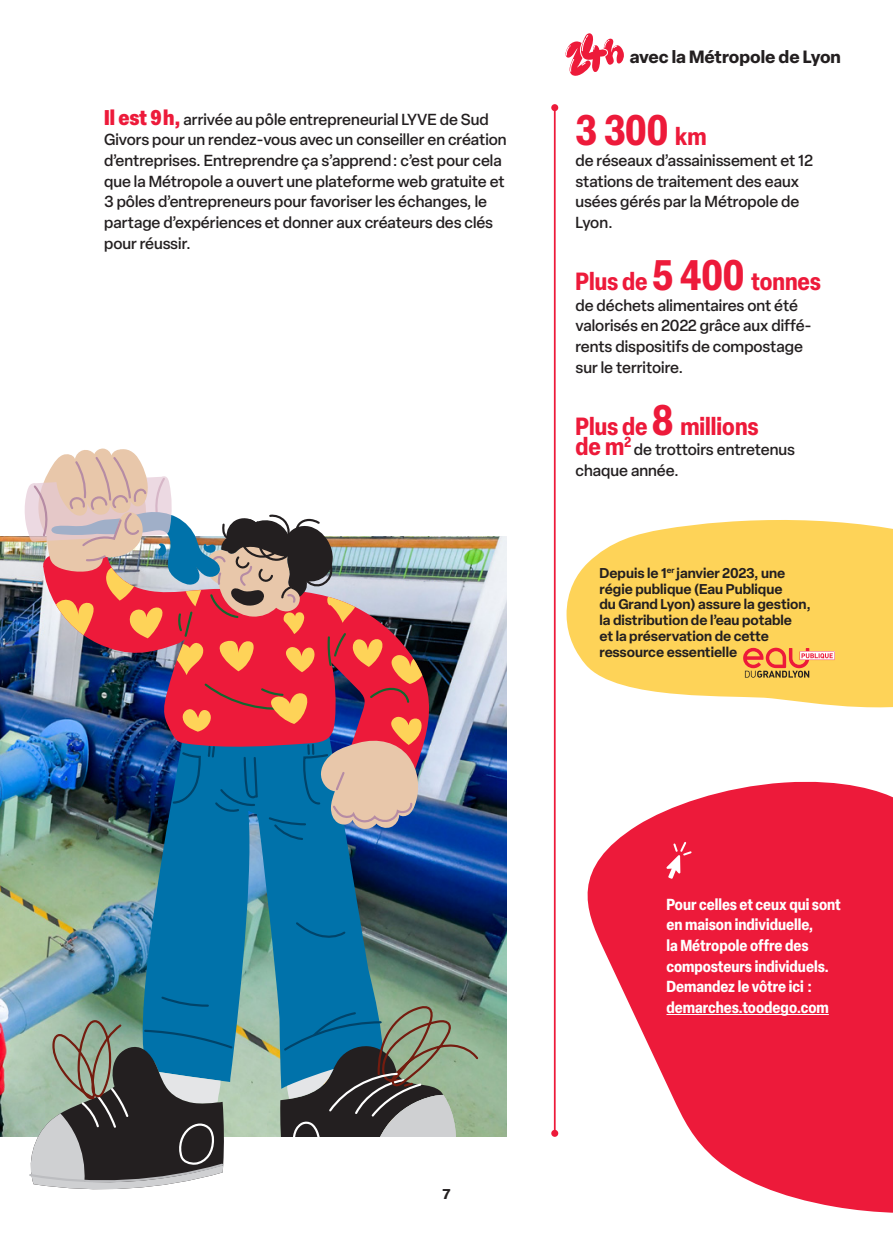
<style>
.page{position:relative;width:893px;height:1241px;background:#fff}
.page>*{position:absolute;margin:0;border:0;box-sizing:border-box;transform-origin:0 0}
.Chiffre{font:700 condensed 42px "Elza";color:#ed1a3a}
.Chiffre-2{font:700 condensed 24.5px "Elza";color:#ed1a3a}
.t1{font:700 17.5px "Elza";color:#231f20}
.Textes_Horaires{font:500 15.75px/20.7px "Elza";color:#231f20}
.QR_Code{font:700 condensed 15.75px/20.7px "Elza";color:#fff}
.Info_supp{font:600 14px/15.8px "Elza";color:#231f20}
.t2{font:700 14px "Elza";color:#231f20}
.s1{font-weight:900;font-stretch:condensed;font-size:21px;color:#ed1a3a}
.s2{font-size:24.5px}
.s3{font-size:42px}
</style>
<div class="page">
<hr style="left:554px;top:108px;width:2px;height:1025px;background:#ed1a3a">
<div style="left:551px;top:104px;width:7px;height:7px;background:#ed1a3a;border-radius:50%"></div>
<div style="left:551px;top:1129px;width:7px;height:7px;background:#ed1a3a;border-radius:50%"></div>
<svg style="left:565px;top:33px;width:59px;height:43px"></svg>
<img style="left:0;top:537px;width:507px;height:599px">
<svg style="left:587px;top:781px;width:306px;height:432px;fill:#ed1a3a"></svg>
<svg style="left:566px;top:520px;width:327px;height:188px;background:#fed96f"></svg>
<svg style="left:743px;top:647px;width:92px;height:30px;background:#eb9d59"></svg>
<svg style="left:132px;top:841px;width:119px;height:247px;background:#207ea5"></svg>
<svg style="left:160px;top:994px;width:50px;height:13px"></svg>
<svg style="left:27px;top:1018px;width:207px;height:172px;background:#687c7f"></svg>
<svg style="left:251px;top:841px;width:133px;height:247px;background:#2a7a9b"></svg>
<svg style="left:294px;top:920px;width:53px;height:20px"></svg>
<svg style="left:280px;top:1004px;width:200px;height:132px;background:#58787a"></svg>
<img style="left:25px;top:448px;width:408px;height:393px">
<hr style="left:666px;top:1013px;width:163px;height:1px;background:#fff">
<svg style="left:666px;top:840px;width:27px;height:38px"></svg>
<p class="Textes_Horaires" style="left:104px;top:109px;width:404px"><span class="s1">Il est 9 h,</span> arrivée au pôle entrepreneurial LYVE de Sud Givors pour un rendez-vous avec un conseiller en création d’entreprises. Entreprendre ça s’apprend : c’est pour cela que la Métropole a ouvert une plateforme web gratuite et 3 pôles d’entrepreneurs pour favoriser les échanges, le partage d’expériences et donner aux créateurs des clés pour réussir.</p>
<p class="t1" style="left:630px;top:44px;width:212px">avec la Métropole de Lyon</p>
<p class="Chiffre" style="left:575px;top:101px;width:133px">3 300 <span class="s2">km</span></p>
<p class="Textes_Horaires" style="left:575px;top:150px;width:239px">de réseaux d’assainissement et 12 stations de traitement des eaux usées gérés par la Métropole de<br>Lyon.</p>
<p class="Chiffre-2" style="left:575px;top:264px;width:247px">Plus de <span class="s3">5 400</span> tonnes</p>
<p class="Textes_Horaires" style="left:575px;top:294px;width:237px">de déchets alimentaires ont été valorisés en 2022 grâce aux diffé&shy;rents dispositifs de compostage sur le territoire.</p>
<p class="Chiffre-2" style="left:575px;top:408px;width:185px">Plus de <span class="s3">8</span> millions</p>
<p class="Chiffre-2" style="left:575px;top:429px;width:57px">de m<sup>2</sup></p>
<p class="Textes_Horaires" style="left:575px;top:439px;width:221px;text-indent:58px">de trottoirs entretenus chaque année.</p>
<p class="Info_supp" style="left:599px;top:564px;width:213px">Depuis le 1<sup>er</sup> janvier 2023, une régie publique (Eau Publique<br>du Grand Lyon) assure la gestion, la distribution de l’eau potable<br>et la préservation de cette ressource essentielle</p>
<p class="t2" style="left:442px;top:1183px;width:10px">7</p>
<p class="QR_Code" style="left:666px;top:893px;width:176px">Pour celles et ceux qui sont en maison individuelle,<br>la Métropole offre des composteurs individuels.<br>Demandez le vôtre ici :</p>
<p class="QR_Code" style="left:666px;top:996px;width:164px">demarches.toodego.com</p>
</div>
